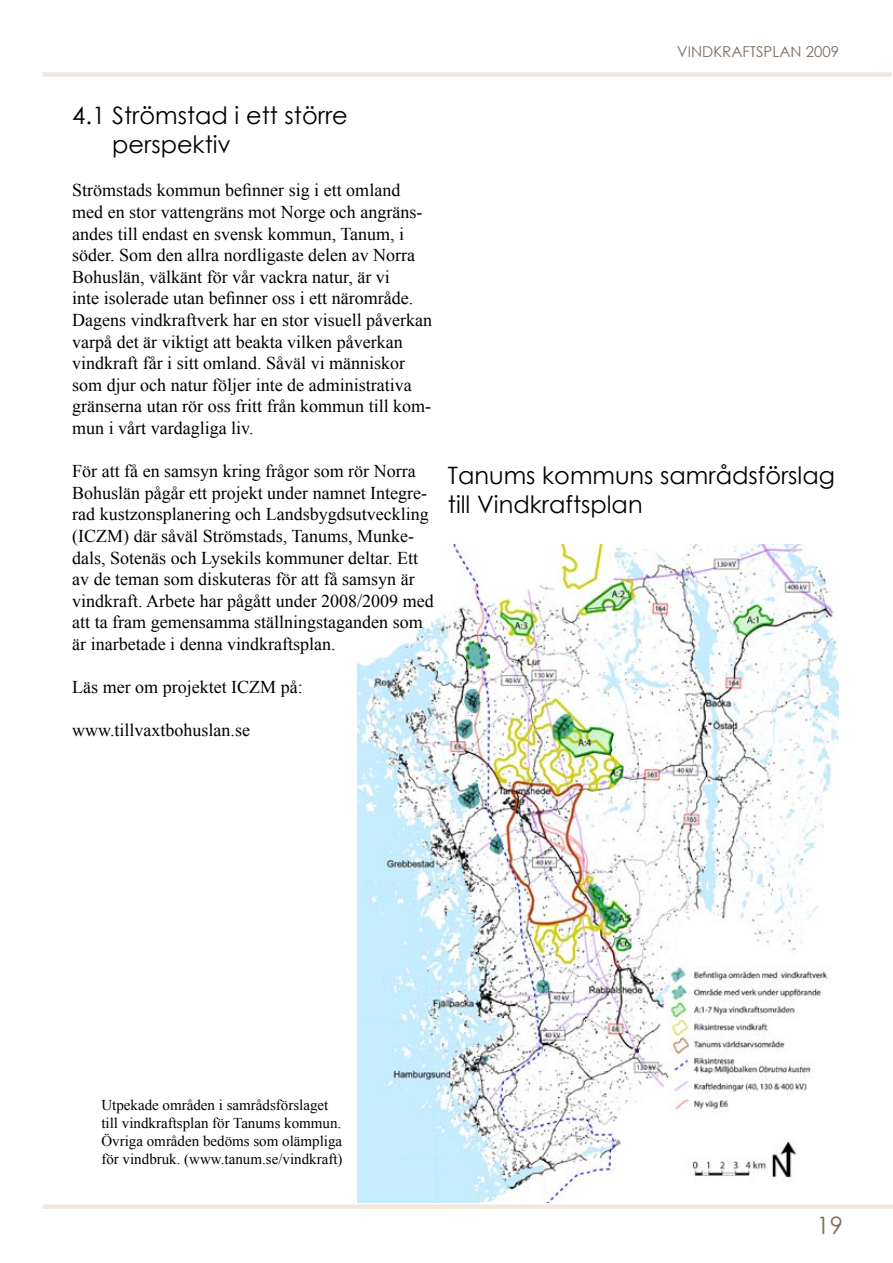
<style>
.page{position:relative;width:893px;height:1263px;background:#fff}
.page>*{position:absolute;margin:0;border:0;box-sizing:border-box;transform-origin:0 0}
.t1{font:24px/28.8px "Century Gothic";color:#000}
.t2{font:24px "Century Gothic";color:#7d7060}
.t3{font:18px/21.6px "Times New Roman";color:#000}
.t4{font:15px/18px "Times New Roman";color:#000}
.t5{font:15px "Century Gothic";color:#7d7060}
</style>
<div class="page">
<div style="left:43px;top:72px;width:848px;height:5px;background:#f0e8db"></div>
<div style="left:43px;top:1204px;width:850px;height:5px;background:#f0e8db"></div>
<img style="left:357px;top:544px;width:482px;height:658px">
<p class="t5" style="left:677px;top:41px;width:163px">VINDKRAFTSPLAN 2009</p>
<h1 class="t1" style="left:112px;top:101px;width:237px;text-indent:-40px">4.1 Strömstad i ett större perspektiv</h1>
<p class="t3" style="left:72px;top:179px;width:361px">Strömstads kommun befinner sig i ett omland med en stor vattengräns mot Norge och angräns&shy;andes till endast en svensk kommun, Tanum, i söder. Som den allra nordligaste delen av Norra Bohuslän, välkänt för vår vackra natur, är vi<br>inte isolerade utan befinner oss i ett närområde.<br>Dagens vindkraftverk har en stor visuell påverkan varpå det är viktigt att beakta vilken påverkan vindkraft får i sitt omland. Såväl vi människor som djur och natur följer inte de administrativa gränserna utan rör oss fritt från kommun till kom&shy;mun i vårt vardagliga liv.</p>
<p class="t3" style="left:72px;top:460px;width:363px">För att få en samsyn kring frågor som rör Norra Bohuslän pågår ett projekt under namnet Integre&shy;rad kustzonsplanering och Landsbygdsutveckling (ICZM) där såväl Strömstads, Tanums, Munke&shy;dals, Sotenäs och Lysekils kommuner deltar. Ett av de teman som diskuteras för att få samsyn är vindkraft. Arbete har pågått under 2008/2009 med att ta fram gemensamma ställningstaganden som är inarbetade i denna vindkraftsplan.</p>
<p class="t3" style="left:72px;top:676px;width:232px">Läs mer om projektet ICZM på:</p>
<p class="t3" style="left:72px;top:719px;width:179px">www.tillvaxtbohuslan.se</p>
<h1 class="t1" style="left:448px;top:461px;width:389px">Tanums kommuns samrådsförslag till Vindkraftsplan</h1>
<p class="t4" style="left:101px;top:1095px;width:243px">Utpekade områden i samrådsförslaget till vindkraftsplan för Tanums kommun.<br>Övriga områden bedöms som olämpliga för vindbruk. (www.tanum.se/vindkraft)</p>
<h1 class="t2" style="left:816px;top:1209px;width:28px">19</h1>
</div>
